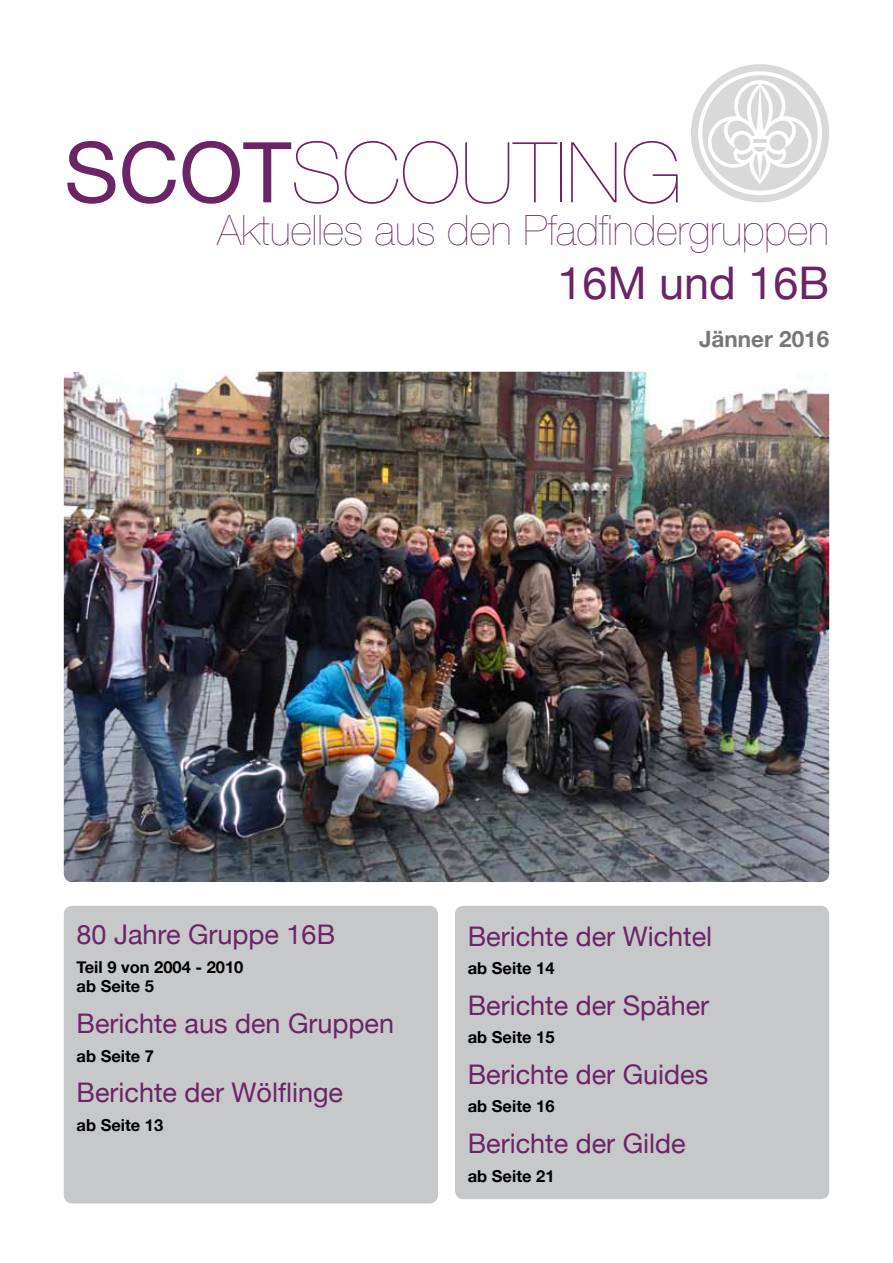
<style>
.page{position:relative;width:893px;height:1263px;background:#fff}
.page>*{position:absolute;margin:0;border:0;box-sizing:border-box;transform-origin:0 0}
.t1{font:200 84px "Helvetica Neue LT Std";color:#6b2465}
.t2{font:45px "Helvetica Neue";color:#6b2465}
.t3{font:200 42px "Helvetica Neue LT Std";color:#6b2465}
.t4{font:27px "Helvetica Neue";color:#6b2465}
.t5{font:700 22.5px "Helvetica Neue";color:#77787b}
.t6{font:700 16.5px/19.8px "Helvetica Neue";color:#000}
.s1{font-family:"Helvetica Neue";font-weight:400}
</style>
<div class="page">
<img style="left:64px;top:372px;width:765px;height:510px">
<svg style="left:691px;top:64px;width:138px;height:138px"></svg>
<div style="left:64px;top:906px;width:374px;height:297px;background:#c7c8ca;border-radius:9px"></div>
<div style="left:455px;top:906px;width:374px;height:293px;background:#c7c8ca;border-radius:9px"></div>
<h1 class="t1" style="left:64px;top:124px;width:619px"><span class="s1">SCOT</span>SCOUTING</h1>
<h3 class="t3" style="left:217px;top:206px;width:614px">Aktuelles aus den Pfadfindergruppen</h3>
<h2 class="t2" style="left:557px;top:256px;width:273px">16M und 16B</h2>
<p class="t5" style="left:699px;top:325px;width:132px">Jänner 2016</p>
<p class="t4" style="left:77px;top:918px;width:260px">80 Jahre Gruppe 16B</p>
<p class="t6" style="left:77px;top:956px;width:168px">Teil 9 von 2004 - 2010 ab Seite 5</p>
<p class="t4" style="left:77px;top:1007px;width:319px">Berichte aus den Gruppen</p>
<p class="t6" style="left:77px;top:1045px;width:79px">ab Seite 7</p>
<p class="t4" style="left:77px;top:1077px;width:268px">Berichte der Wölflinge</p>
<p class="t6" style="left:77px;top:1114px;width:88px">ab Seite 13</p>
<p class="t4" style="left:468px;top:920px;width:246px">Berichte der Wichtel</p>
<p class="t6" style="left:468px;top:958px;width:88px">ab Seite 14</p>
<p class="t4" style="left:468px;top:989px;width:243px">Berichte der Späher</p>
<p class="t6" style="left:468px;top:1027px;width:88px">ab Seite 15</p>
<p class="t4" style="left:468px;top:1058px;width:242px">Berichte der Guides</p>
<p class="t6" style="left:468px;top:1096px;width:88px">ab Seite 16</p>
<p class="t4" style="left:468px;top:1128px;width:219px">Berichte der Gilde</p>
<p class="t6" style="left:468px;top:1165px;width:88px">ab Seite 21</p>
</div>
